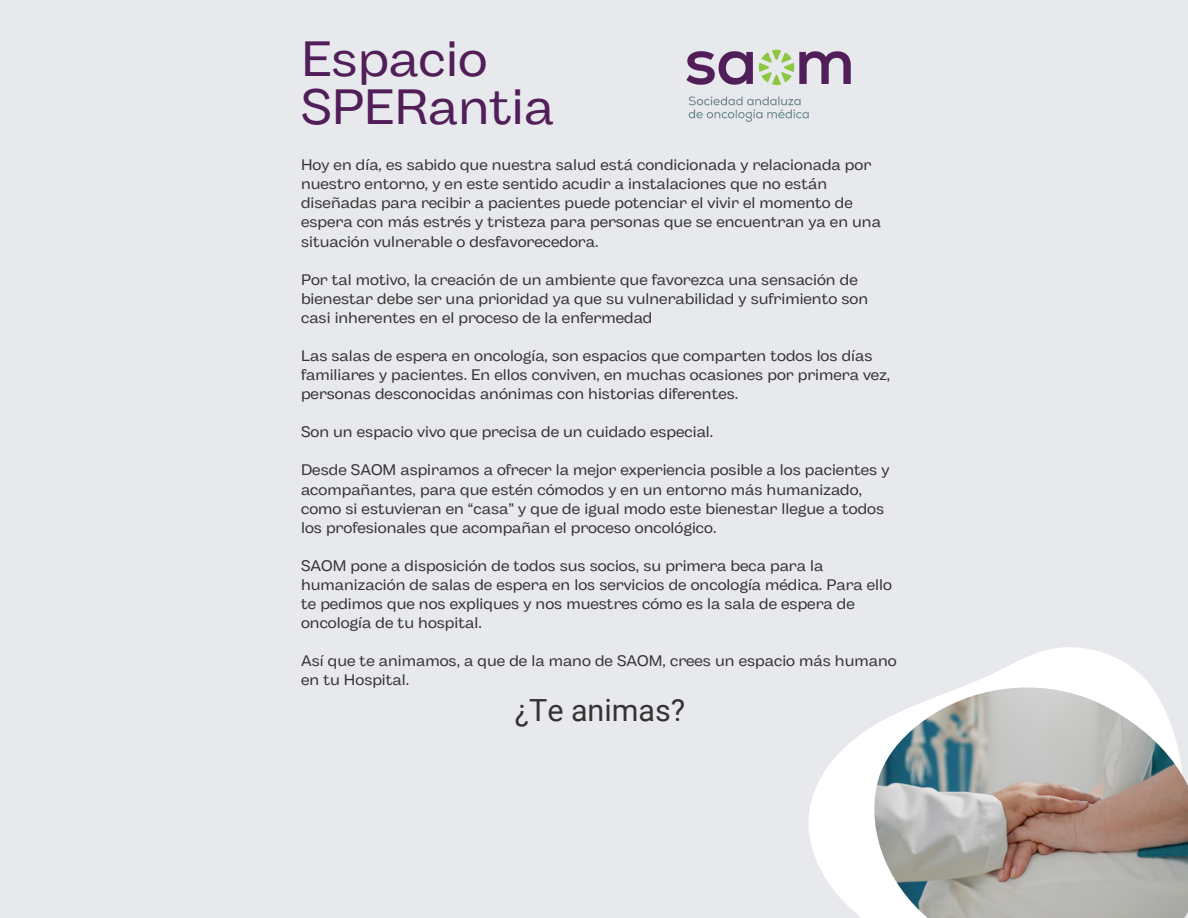
<style>
.page{position:relative;width:1188px;height:918px;background:#e7e9ec}
.page>*{position:absolute;margin:0;border:0;box-sizing:border-box;transform-origin:0 0}
.t1{font:49.5px "Body Grotesque Fit";color:#521e59}
.t2{font:30.45px "Roboto";color:#343434}
.t3{font:15.3px/19px "Body Grotesque Fit";color:#343434}
</style>
<div class="page">
<img style="left:686px;top:49px;width:165px;height:73px">
<svg style="left:809px;top:647px;width:342px;height:271px"></svg>
<img style="left:874px;top:687px;width:314px;height:231px">
<p class="t1" style="left:301px;top:30px;width:188px">Espacio</p>
<p class="t1" style="left:301px;top:79px;width:255px">SPERantia</p>
<p class="t3" style="left:301px;top:157px;width:581px">Hoy en día, es sabido que nuestra salud está condicionada y relacionada por nuestro entorno, y en este sentido acudir a instalaciones que no están diseñadas para recibir a pacientes puede potenciar el vivir el momento de espera con más estrés y tristeza para personas que se encuentran ya en una situación vulnerable o desfavorecedora.</p>
<p class="t3" style="left:301px;top:271px;width:569px">Por tal motivo, la creación de un ambiente que favorezca una sensación de bienestar debe ser una prioridad ya que su vulnerabilidad y sufrimiento son casi inherentes en el proceso de la enfermedad</p>
<p class="t3" style="left:301px;top:347px;width:591px">Las salas de espera en oncología, son espacios que comparten todos los días familiares y pacientes. En ellos conviven, en muchas ocasiones por primera vez, personas desconocidas anónimas con historias diferentes.</p>
<p class="t3" style="left:301px;top:424px;width:414px">Son un espacio vivo que precisa de un cuidado especial.</p>
<p class="t3" style="left:301px;top:462px;width:590px">Desde SAOM aspiramos a ofrecer la mejor experiencia posible a los pacientes y acompañantes, para que estén cómodos y en un entorno más humanizado, como si estuvieran en “casa” y que de igual modo este bienestar llegue a todos los profesionales que acompañan el proceso oncológico.</p>
<p class="t3" style="left:301px;top:557px;width:592px">SAOM pone a disposición de todos sus socios, su primera beca para la humanización de salas de espera en los servicios de oncología médica. Para ello te pedimos que nos expliques y nos muestres cómo es la sala de espera de oncología de tu hospital.</p>
<p class="t3" style="left:301px;top:653px;width:597px">Así que te animamos, a que de la mano de SAOM, crees un espacio más humano en tu Hospital.</p>
<p class="t2" style="left:515px;top:693px;width:172px">¿Te animas?</p>
</div>
